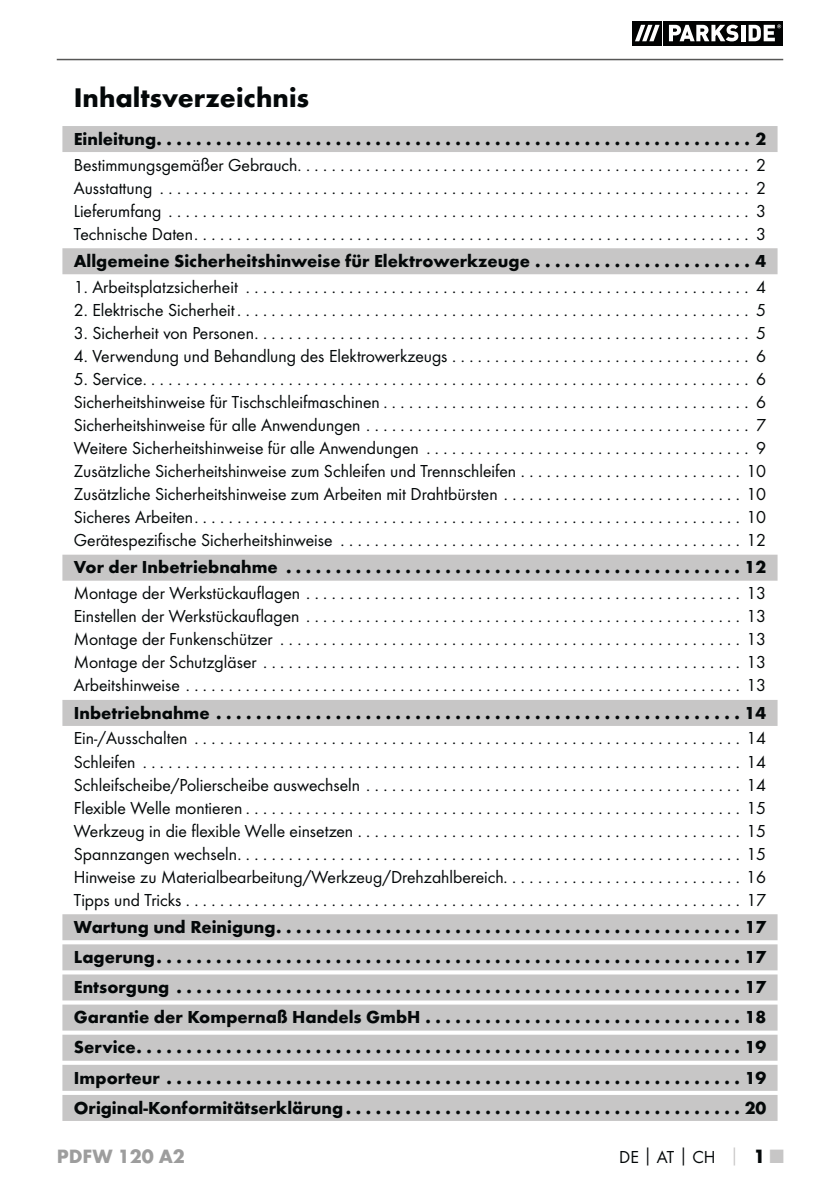
<style>
.page{position:relative;width:840px;height:1191px;background:#fff}
.page>*{position:absolute;margin:0;border:0;box-sizing:border-box;transform-origin:0 0}
.t1{font:700 28px "Futura";color:#040809}
.t2{font:700 20px "Futura";color:#9d9d9d}
.t3{font:18px/23px "Futura Boo";color:#040809;text-align:justify}
.t4{font:700 18px/30px "Futura";color:#040809;text-align:justify}
.s1{font-family:"Futura";font-weight:700}
.s2{font-family:"Futura";font-weight:700;color:#c7c6c6}
.s3{font-family:"Futura";font-weight:700;font-size:20px}
.s4{font-family:"Futura";font-weight:700;font-size:20px;color:#c7c6c6}
</style>
<div class="page">
<hr style="left:57px;top:59px;width:725px;height:1px;background:#575756">
<svg style="left:661px;top:21px;width:1px;height:24px"></svg>
<svg style="left:632px;top:21px;width:29px;height:24px"></svg>
<svg style="left:663px;top:21px;width:119px;height:24px"></svg>
<svg style="left:634px;top:25px;width:25px;height:16px"></svg>
<svg style="left:668px;top:25px;width:70px;height:16px"></svg>
<svg style="left:740px;top:25px;width:4px;height:16px"></svg>
<svg style="left:748px;top:24px;width:32px;height:17px"></svg>
<div style="left:62px;top:126px;width:715px;height:26px;background:#c7c6c6"></div>
<div style="left:62px;top:248px;width:715px;height:26px;background:#c7c6c6"></div>
<div style="left:62px;top:554px;width:715px;height:26px;background:#c7c6c6"></div>
<div style="left:62px;top:700px;width:715px;height:26px;background:#c7c6c6"></div>
<div style="left:62px;top:914px;width:715px;height:26px;background:#c7c6c6"></div>
<div style="left:62px;top:944px;width:715px;height:26px;background:#c7c6c6"></div>
<div style="left:62px;top:974px;width:715px;height:26px;background:#c7c6c6"></div>
<div style="left:62px;top:1004px;width:715px;height:26px;background:#c7c6c6"></div>
<div style="left:62px;top:1034px;width:715px;height:26px;background:#c7c6c6"></div>
<div style="left:62px;top:1064px;width:715px;height:26px;background:#c7c6c6"></div>
<div style="left:62px;top:1095px;width:715px;height:26px;background:#c7c6c6"></div>
<h1 class="t1" style="left:74px;top:87px;width:237px">Inhaltsverzeichnis</h1>
<p class="t4" style="left:74px;top:125px;width:693px">Einleitung ............................................................2</p>
<p class="t3" style="left:74px;top:154px;width:693px">Bestimmungsgemäßer Gebrauch. . . . . . . . . . . . . . . . . . . . . . . . . . . . . . . . . . . . . . . . . . . . . . . . . . . . . 2<br>Ausstattung ..................................................................... 2<br>Lieferumfang .................................................................... 3<br>Technische Daten ................................................................. 3</p>
<p class="t4" style="left:74px;top:247px;width:693px">Allgemeine Sicherheitshinweise für Elektrowerkzeuge . . . . . . . . . . . . . . . . . . . . . . 4</p>
<p class="t3" style="left:74px;top:276px;width:693px">1. Arbeitsplatzsicherheit ........................................................... 4</p>
<p class="t3" style="left:74px;top:299px;width:693px">2. Elektrische Sicherheit ............................................................ 5</p>
<p class="t3" style="left:74px;top:322px;width:693px">3. Sicherheit von Personen .......................................................... 5</p>
<p class="t3" style="left:74px;top:345px;width:693px">4. Verwendung und Behandlung des Elektrowerkzeugs . . . . . . . . . . . . . . . . . . . . . . . . . . . . . . . . . . . 6</p>
<p class="t3" style="left:74px;top:368px;width:693px">5. Service ....................................................................... 6<br>Sicherheitshinweise für Tischschleifmaschinen ........................................... 6<br>Sicherheitshinweise für alle Anwendungen ............................................. 7<br>Weitere Sicherheitshinweise für alle Anwendungen ...................................... 9<br>Zusätzliche Sicherheitshinweise zum Schleifen und Trennschleifen . . . . . . . . . . . . . . . . . . . . . . . . . . 10<br>Zusätzliche Sicherheitshinweise zum Arbeiten mit Drahtbürsten . . . . . . . . . . . . . . . . . . . . . . . . . . . . 10<br>Sicheres Arbeiten ................................................................10<br>Gerätespezifische Sicherheits hinweise ...............................................12</p>
<p class="t4" style="left:74px;top:554px;width:693px">Vor der Inbetriebnahme ..............................................12</p>
<p class="t3" style="left:74px;top:582px;width:693px">Montage der Werkstückauflagen ...................................................13<br>Einstellen der Werkstückauflagen ...................................................13<br>Montage der Funkenschützer ......................................................13<br>Montage der Schutzgläser ........................................................13<br>Arbeitshinweise .................................................................13</p>
<p class="t4" style="left:74px;top:699px;width:693px">Inbetriebnahme .....................................................14</p>
<p class="t3" style="left:74px;top:728px;width:693px">Ein-/Ausschalten ................................................................14<br>Schleifen ......................................................................14<br>Schleifscheibe/Polierscheibe auswechseln ............................................14<br>Flexible Welle montieren ..........................................................15<br>Werkzeug in die flexible Welle einsetzen .............................................15<br>Spannzangen wechseln ...........................................................15<br>Hinweise zu Materialbearbeitung/Werkzeug/Drehzahlbereich. . . . . . . . . . . . . . . . . . . . . . . . . . . . 16<br>Tipps und Tricks .................................................................17</p>
<p class="t4" style="left:74px;top:913px;width:693px">Wartung und Reinigung ...............................................17<br>Lagerung ...........................................................17<br>Entsorgung .........................................................17<br>Garantie der Kompernaß Handels GmbH ................................18<br>Service .............................................................19<br>Importeur ..........................................................19<br>Original-Konformitätserklärung ........................................20</p>
<p class="t2" style="left:57px;top:1148px;width:130px">PDFW 120 A2</p>
<p class="t3" style="left:618px;top:1146px;width:166px">DE<span class="s1">│</span>AT<span class="s1">│</span>CH <span class="s2">│</span> <span class="s3">1</span> <span class="s4">■</span></p>
</div>
